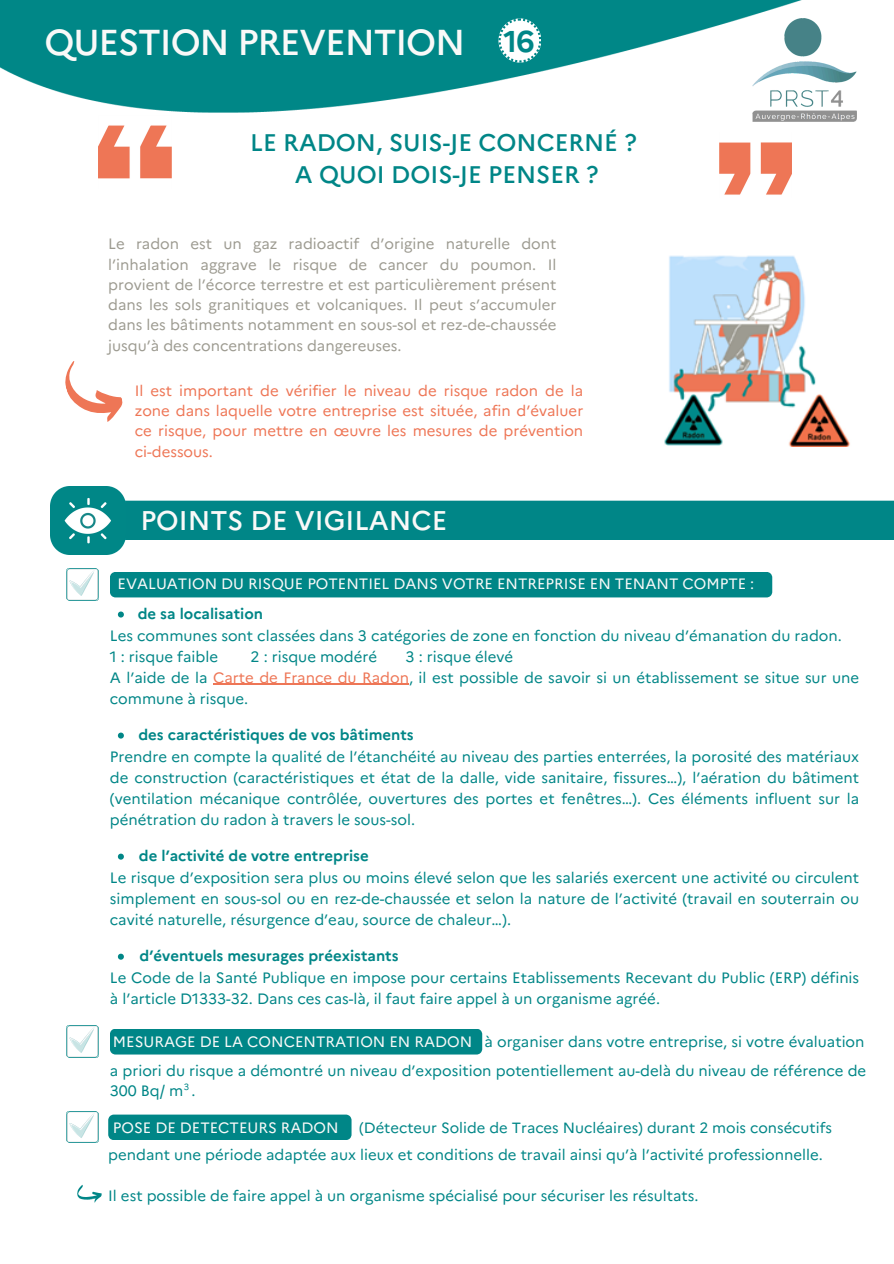
<style>
.page{position:relative;width:894px;height:1264px;background:#fff}
.page>*{position:absolute;margin:0;border:0;box-sizing:border-box;transform-origin:0 0}
.t1{font:500 36px "Marianne";letter-spacing:-.03em;color:#f9f9f8}
.t2{font:700 30px "Marianne";color:#008687}
.t3{font:500 27px "Marianne";color:#f9f9f8}
.t4{font:500 24px/32.7px "Marianne";color:#008687;text-align:center}
.t5{font:15px/21px "Marianne";color:#008687}
.t6{font:15px/20.2px "Marianne";color:#9d9b91;text-align:justify}
.t7{font:15px/20.2px "Marianne";color:#ee7656;text-align:justify}
.t8{font:15px "Marianne";color:#f9f9f8}
.t9{font:700 15px "Marianne";color:#008687}
.t10{font:14.85px "Marianne";color:#008687}
.t11{font:9px "Marianne";color:#008687}
.s1{color:#ee7656}
</style>
<div class="page">
<img style="left:0;top:0;width:857px;height:112px">
<img style="left:752px;top:18px;width:104px;height:104px">
<img style="left:98px;top:125px;width:73px;height:54px">
<img style="left:719px;top:142px;width:72px;height:53px">
<div style="left:110px;top:572px;width:662px;height:25px;background:#008687"></div>
<img style="left:67px;top:569px;width:31px;height:31px">
<svg style="left:498px;top:18px;width:43px;height:44px"></svg>
<div style="left:125px;top:500px;width:768px;height:40px;background:#008687"></div>
<img style="left:50px;top:487px;width:75px;height:67px">
<svg style="left:65px;top:361px;width:58px;height:61px"></svg>
<img style="left:664px;top:255px;width:186px;height:191px">
<svg style="left:118px;top:611px;width:6px;height:6px"></svg>
<hr style="left:213px;top:683px;width:196px;height:1px;background:#ee7656">
<svg style="left:118px;top:732px;width:6px;height:6px"></svg>
<svg style="left:118px;top:853px;width:6px;height:6px"></svg>
<svg style="left:118px;top:953px;width:6px;height:6px"></svg>
<div style="left:110px;top:1029px;width:372px;height:25px;background:#008687"></div>
<img style="left:67px;top:1025px;width:31px;height:32px">
<div style="left:108px;top:1114px;width:243px;height:26px;background:#008687"></div>
<img style="left:67px;top:1111px;width:31px;height:31px">
<svg style="left:77px;top:1184px;width:25px;height:18px"></svg>
<p class="t1" style="left:44px;top:14px;width:422px">QUESTION PREVENTION</p>
<p class="t2" style="left:503px;top:18px;width:32px">16</p>
<p class="t4" style="left:250px;top:124px;width:388px">LE RADON, SUIS-JE CONCERNÉ ?<br>A QUOI DOIS-JE PENSER ?</p>
<h3 class="t6" style="left:108px;top:233px;width:449px">Le radon est un gaz radioactif d’origine naturelle dont l’inhalation aggrave le risque de cancer du poumon. Il provient de l’écorce terrestre et est particulièrement présent dans les sols granitiques et volcaniques. Il peut s’accumuler dans les bâtiments notamment en sous-sol et rez-de-chaussée jusqu’à des concentrations dangereuses.</h3>
<p class="t7" style="left:135px;top:379px;width:450px">Il est important de vérifier le niveau de risque radon de la zone dans laquelle votre entreprise est située, afin d’évaluer ce risque, pour mettre en œuvre les mesures de prévention ci-dessous.</p>
<p class="t3" style="left:140px;top:499px;width:308px">POINTS DE VIGILANCE</p>
<p class="t8" style="left:117px;top:572px;width:638px">EVALUATION DU RISQUE POTENTIEL DANS VOTRE ENTREPRISE EN TENANT COMPTE :</p>
<p class="t5" style="left:110px;top:623px;width:733px">Les communes sont classées dans 3 catégories de zone en fonction du niveau d’émanation du radon.</p>
<h2 class="t5" style="left:110px;top:644px;width:110px">1 : risque faible</h2>
<h2 class="t5" style="left:250px;top:644px;width:128px">2 : risque modéré</h2>
<h2 class="t5" style="left:405px;top:644px;width:109px">3 : risque élevé</h2>
<p class="t5" style="left:110px;top:665px;width:750px">A l’aide de la <span class="s1">Carte de France du Radon</span>, il est possible de savoir si un établissement se situe sur une commune à risque.</p>
<p class="t9" style="left:138px;top:602px;width:127px">de sa localisation</p>
<p class="t9" style="left:138px;top:723px;width:277px">des caractéristiques de vos bâtiments</p>
<p class="t5" style="left:110px;top:744px;width:750px;text-align:justify">Prendre en compte la qualité de l’étanchéité au niveau des parties enterrées, la porosité des matériaux de construction (caractéristiques et état de la dalle, vide sanitaire, fissures…), l’aération du bâtiment (ventilation mécanique contrôlée, ouvertures des portes et fenêtres…). Ces éléments influent sur la pénétration du radon à travers le sous-sol.</p>
<p class="t9" style="left:139px;top:844px;width:231px">de l’activité de votre entreprise</p>
<p class="t5" style="left:110px;top:865px;width:750px;text-align:justify">Le risque d’exposition sera plus ou moins élevé selon que les salariés exercent une activité ou circulent simplement en sous-sol ou en rez-de-chaussée et selon la nature de l’activité (travail en souterrain ou cavité naturelle, résurgence d’eau, source de chaleur…).</p>
<p class="t9" style="left:140px;top:943px;width:260px">d’éventuels mesurages préexistants</p>
<p class="t5" style="left:110px;top:965px;width:750px">Le Code de la Santé Publique en impose pour certains Etablissements Recevant du Public (ERP) définis à l’article D1333-32. Dans ces cas-là, il faut faire appel à un organisme agréé.</p>
<h5 class="t8" style="left:113px;top:1030px;width:361px">MESURAGE DE LA CONCENTRATION EN RADON</h5>
<h5 class="t5" style="left:484px;top:1030px;width:381px">à organiser dans votre entreprise, si votre évaluation</h5>
<p class="t5" style="left:110px;top:1058px;width:757px;line-height:20.2px">a priori du risque a démontré un niveau d’exposition potentiellement au-delà du niveau de référence de<br>300 Bq/ m .</p>
<p class="t11" style="left:184px;top:1080px;width:7px">3</p>
<p class="t10" style="left:359px;top:1116px;width:474px">(Détecteur Solide de Traces Nucléaires) durant 2 mois consécutifs</p>
<h5 class="t8" style="left:113px;top:1115px;width:227px">POSE DE DETECTEURS RADON</h5>
<p class="t5" style="left:108px;top:1142px;width:716px">pendant une période adaptée aux lieux et conditions de travail ainsi qu’à l’activité professionnelle.</p>
<p class="t5" style="left:108px;top:1183px;width:591px">Il est possible de faire appel à un organisme spécialisé pour sécuriser les résultats.</p>
</div>
